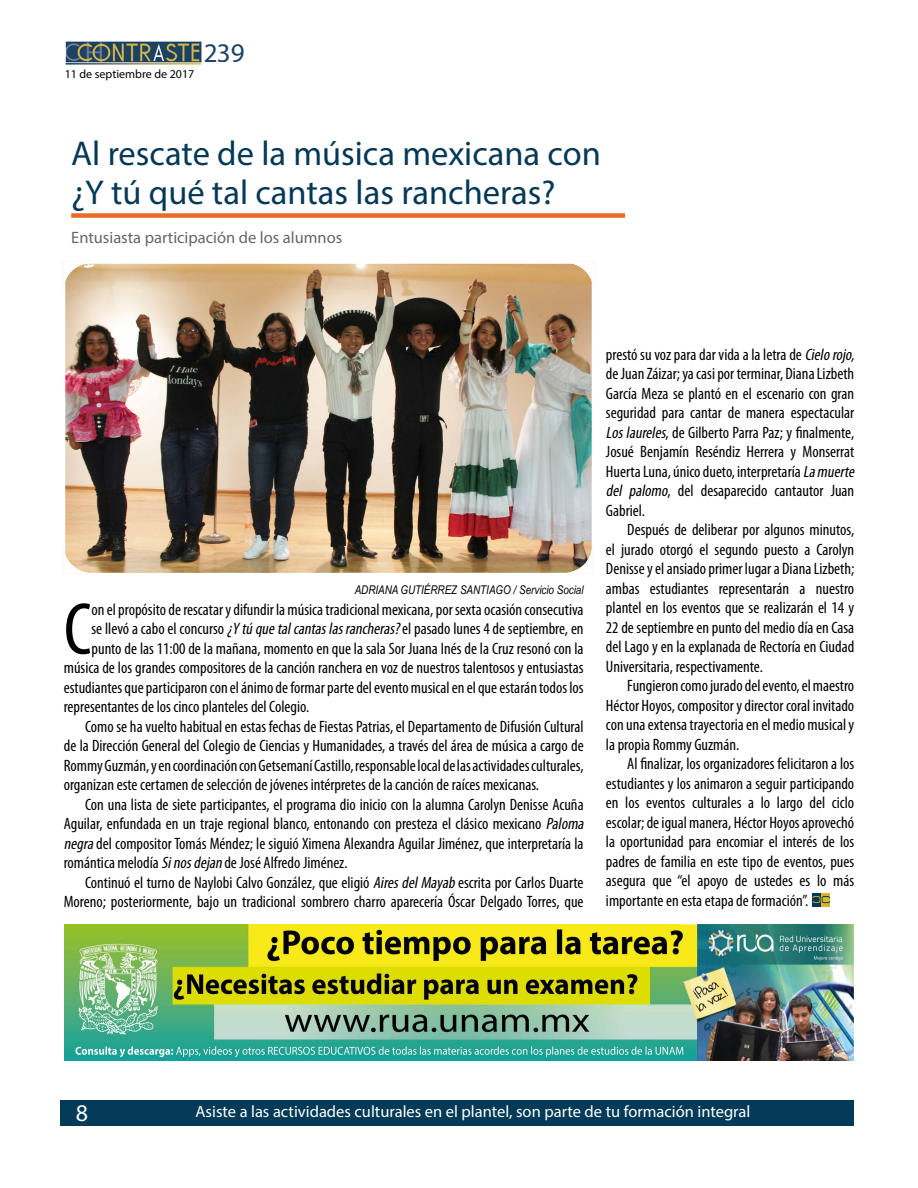
<style>
.page{position:relative;width:918px;height:1188px;background:#fff}
.page>*{position:absolute;margin:0;border:0;box-sizing:border-box;transform-origin:0 0}
.t1{font:condensed 74.4px "Myriad Pro";color:#000}
.t2{font:34.5px/39px "Myriad Pro";color:#043956}
.t3{font:27px "Myriad Pro";color:#1d4262}
.t4{font:24px "Myriad Pro";color:#fff}
.t5{font:condensed 16.5px/19.5px "Myriad Pro";color:#000;text-align:justify}
.t6{font:16.5px "Myriad Pro";color:#fff}
.t7{font:16.5px "Myriad Pro";color:#666}
.t8{font:italic 12px "Arial Narrow";color:#000}
.t9{font:12px "Myriad Pro";color:#000}
.s1{font-style:italic}
</style>
<div class="page">
<div style="left:61px;top:1100px;width:793px;height:25px;background:#023a57"></div>
<img style="left:65px;top:41px;width:137px;height:24px">
<div style="left:71px;top:213px;width:554px;height:5px;background:#ed6a26"></div>
<img style="left:67px;top:265px;width:523px;height:306px">
<div style="left:64px;top:262px;width:529px;height:312px;border:2px solid #fffffb"></div>
<img style="left:65px;top:924px;width:788px;height:136px">
<div style="left:812px;top:894px;width:9px;height:6px;background:#043855"></div>
<div style="left:812px;top:900px;width:9px;height:6px;background:#043855"></div>
<div style="left:821px;top:894px;width:9px;height:6px;background:#d7b729"></div>
<div style="left:821px;top:900px;width:9px;height:6px;background:#d7b729"></div>
<svg style="left:812px;top:896px;width:18px;height:8px"></svg>
<svg style="left:64px;top:262px;width:27px;height:28px"></svg>
<svg style="left:64px;top:546px;width:27px;height:28px"></svg>
<svg style="left:566px;top:262px;width:27px;height:28px"></svg>
<svg style="left:565px;top:546px;width:28px;height:28px"></svg>
<p class="t9" style="left:65px;top:66px;width:131px">11 de septiembre de 2017</p>
<h3 class="t3" style="left:203px;top:36px;width:43px">239</h3>
<h2 class="t2" style="left:71px;top:133px;width:531px">Al rescate de la música mexicana con ¿Y tú qué tal cantas las rancheras?</h2>
<p class="t7" style="left:71px;top:227px;width:273px">Entusiasta participación de los alumnos</p>
<p class="t8" style="left:355px;top:581px;width:230px">ADRIANA GUTIÉRREZ SANTIAGO / Servicio Social</p>
<h1 class="t1" style="left:64px;top:589px;width:29px">C</h1>
<p class="t5" style="left:92px;top:600px;width:494px">on el propósito de rescatar y difundir la música tradicional mexicana, por sexta ocasión consecutiva</p>
<p class="t5" style="left:92px;top:619px;width:494px">se llevó a cabo el concurso <span class="s1">¿Y tú quetalcantaslasrancheras?</span>el pasado lunes 4 de septiembre, en</p>
<p class="t5" style="left:92px;top:639px;width:494px">punto de las 11:00 de la mañana, momento en que la sala Sor Juana Inés de la Cruz resonó con la</p>
<p class="t5" style="left:64px;top:658px;width:521px">música de los grandes compositores de la canción ranchera en voz de nuestros talentosos y entusiastas</p>
<p class="t5" style="left:64px;top:678px;width:521px">estudiantes que participaron con el ánimo de formar parte del evento musical en el que estarán todos los</p>
<p class="t5" style="left:64px;top:697px;width:247px">representantes de los cinco planteles del Colegio.</p>
<p class="t5" style="left:85px;top:717px;width:500px">Como se ha vuelto habitual en estas fechas de Fiestas Patrias, el Departamento de Difusión Cultural</p>
<p class="t5" style="left:64px;top:737px;width:521px">de la Dirección General del Colegio de Ciencias y Humanidades, a través del área de música a cargo de</p>
<p class="t5" style="left:64px;top:756px;width:521px">Rommy Guzmán, y en coordinación con Getsemaní Castillo, responsable local de las actividades culturales,</p>
<p class="t5" style="left:64px;top:776px;width:477px">organizan este certamen de selección de jóvenes intérpretes de la canción de raíces mexicanas.</p>
<p class="t5" style="left:85px;top:795px;width:500px">Con una lista de siete participantes, el programa dio inicio con la alumna Carolyn Denisse Acuña</p>
<p class="t5" style="left:64px;top:815px;width:525px">Aguilar, enfundada en un traje regional blanco, entonando con presteza el clásico mexicano <span class="s1">Paloma</span></p>
<p class="t5" style="left:64px;top:834px;width:521px"><span class="s1">negra</span>del compositor Tomás Méndez; le siguió Ximena Alexandra Aguilar Jiménez, que interpretaría la</p>
<p class="t5" style="left:64px;top:853px;width:285px">romántica melodía <span class="s1">Sinosdejan</span> de José Alfredo Jiménez.</p>
<p class="t5" style="left:85px;top:873px;width:500px">Continuó el turno de Naylobi Calvo González, que eligió <span class="s1">AiresdelMayab</span> escrita por Carlos Duarte</p>
<p class="t5" style="left:64px;top:892px;width:521px">Moreno; posteriormente, bajo un tradicional sombrero charro aparecería Óscar Delgado Torres, que</p>
<p class="t5" style="left:606px;top:345px;width:253px;text-align:left">prestó su voz para dar vida a la letra de <span class="s1">Cielo rojo, </span>de Juan Záizar; ya casi por terminar, Diana Lizbeth García Meza se plantó en el escenario con gran seguridad para cantar de manera espectacular <span class="s1">Loslaureles</span>, de Gilberto Parra Paz; y finalmente, Josué Benjamín Reséndiz Herrera y Monserrat Huerta Luna, único dueto, interpretaría <span class="s1">Lamuerte del palomo</span>, del desaparecido cantautor Juan Gabriel.</p>
<p class="t5" style="left:606px;top:520px;width:250px;text-indent:21px">Después de deliberar por algunos minutos, el jurado otorgó el segundo puesto a Carolyn Denisse y el ansiado primer lugar a Diana Lizbeth; ambas estudiantes representarán a nuestro plantel en los eventos que se realizarán el 14 y 22 de septiembre en punto del medio día en Casa del Lago y en la explanada de Rectoría en Ciudad Universitaria, respectivamente.</p>
<p class="t5" style="left:606px;top:676px;width:250px;text-indent:21px">Fungieron como jurado del evento, el maestro Héctor Hoyos, compositor y director coral invitado con una extensa trayectoria en el medio musical y la propia Rommy Guzmán.</p>
<p class="t5" style="left:606px;top:754px;width:250px;text-indent:21px">Al finalizar, los organizadores felicitaron a los estudiantes y los animaron a seguir participando en los eventos culturales a lo largo del ciclo escolar; de igual manera, Héctor Hoyos aprovechó la oportunidad para encomiar el interés de los padres de familia en este tipo de eventos, pues asegura que “el apoyo de ustedes es lo más importante en esta etapa de formación”.</p>
<h3 class="t4" style="left:76px;top:1099px;width:14px">8</h3>
<p class="t6" style="left:196px;top:1101px;width:556px">Asiste a las actividades culturales en el plantel, son parte de tu formación integral</p>
</div>
